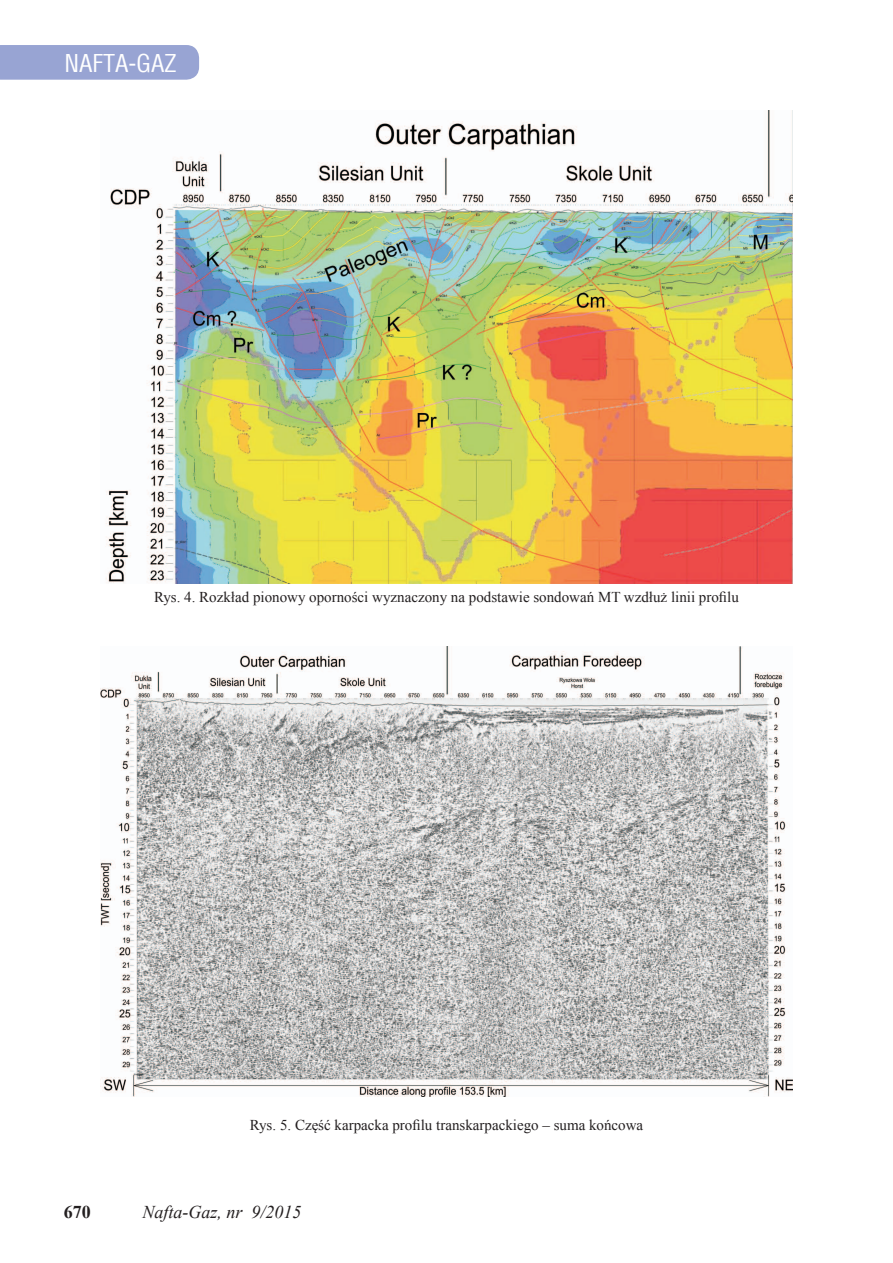
<style>
.page{position:relative;width:893px;height:1263px;background:#fff}
.page>*{position:absolute;margin:0;border:0;box-sizing:border-box;transform-origin:0 0}
.t1{font:24px "Switzerland Condensed";color:#fff}
.t2{font:italic 18px "Times New Roman";color:#231f20}
.t3{font:700 18px "Times New Roman";color:#231f20}
.t4{font:15px "Times New Roman";color:#231f20}
</style>
<div class="page">
<div style="left:0;top:45px;width:199px;height:35px;background:#98a4d3"></div>
<img style="left:106px;top:111px;width:687px;height:472px">
<img style="left:100px;top:646px;width:693px;height:450px">
<h1 class="t1" style="left:64px;top:49px;width:114px">NAFTA-GAZ</h1>
<p class="t4" style="left:154px;top:587px;width:586px">Rys. 4. Rozkład pionowy oporności wyznaczony na podstawie sondowań MT wzdłuż linii profilu</p>
<p class="t4" style="left:250px;top:1115px;width:395px">Rys. 5. Część karpacka profilu transkarpackiego – suma końcowa</p>
<p class="t3" style="left:64px;top:1199px;width:28px">670</p>
<p class="t2" style="left:142px;top:1200px;width:161px">Nafta-Gaz, nr 9/2015</p>
</div>
